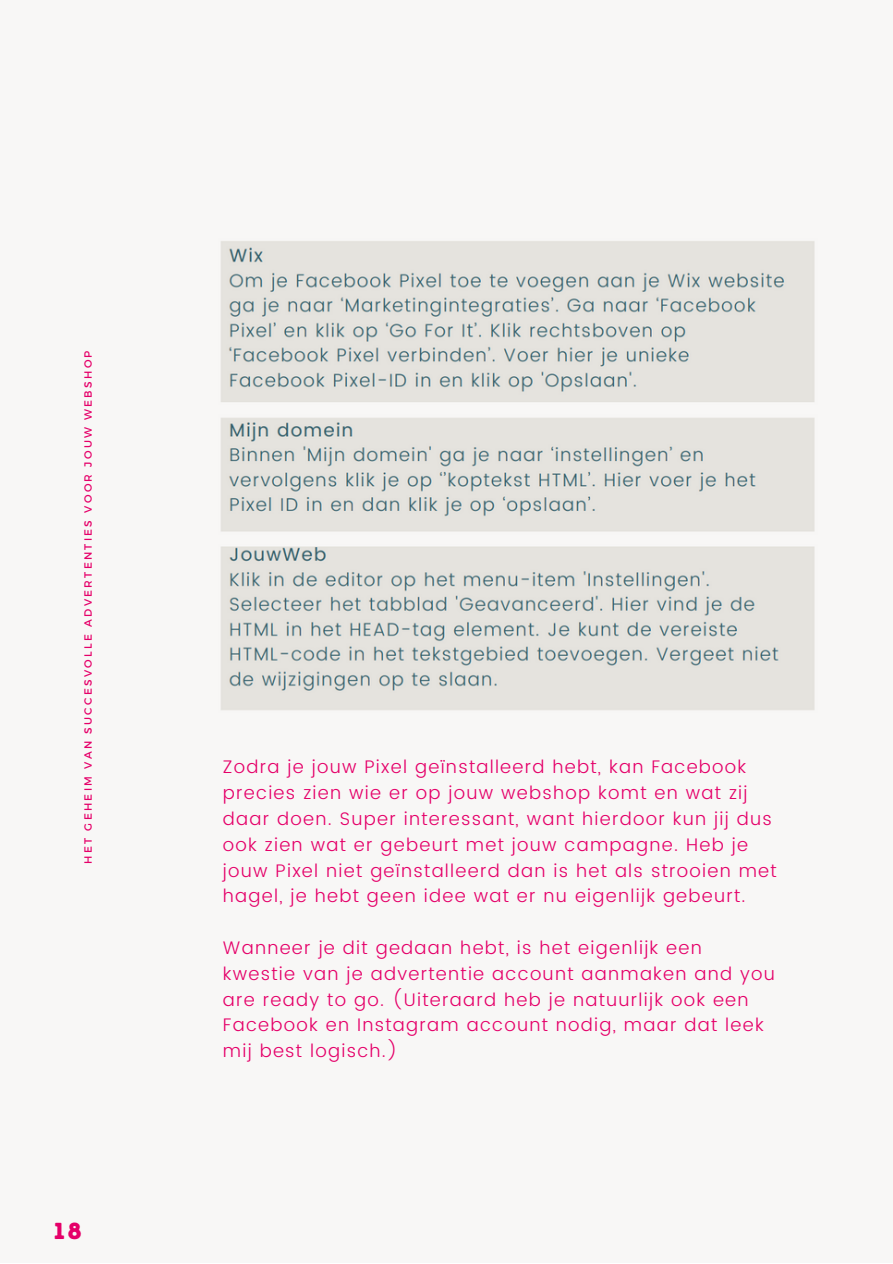
<style>
.page{position:relative;width:893px;height:1264px;background:#fff}
.page>*{position:absolute;margin:0;border:0;box-sizing:border-box;transform-origin:0 0}
.t1{font:23.1px "Intro Rust Base";color:#e50069}
.t2{font:300 18.15px/25.8px "Poppins";letter-spacing:.07em;color:#e50069}
.t3{font:10.5px "Montserrat";letter-spacing:.22em;color:#e50069}
</style>
<div class="page">
<div style="left:0;top:0;width:892px;height:1262px;background:#f8f7f6"></div>
<img style="left:221px;top:241px;width:594px;height:469px">
<p class="t3" style="left:81px;top:863px;width:514px;rotate:-90deg">HET GEHEIM VAN SUCCESVOLLE ADVERTENTIES VOOR JOUW WEBSHOP</p>
<p class="t1" style="left:54px;top:1216px;width:29px">18</p>
<p class="t2" style="left:223px;top:754px;width:555px">Zodra je jouw Pixel geïnstalleerd hebt, kan Facebook precies zien wie er op jouw webshop komt en wat zij daar doen. Super interessant, want hierdoor kun jij dus ook zien wat er gebeurt met jouw campagne. Heb je jouw Pixel niet geïnstalleerd dan is het als strooien met hagel, je hebt geen idee wat er nu eigenlijk gebeurt.</p>
<p class="t2" style="left:223px;top:934px;width:553px">Wanneer je dit gedaan hebt, is het eigenlijk een kwestie van je advertentie account aanmaken and you are ready to go. (Uiteraard heb je natuurlijk ook een Facebook en Instagram account nodig, maar dat leek mij best logisch.)</p>
</div>
